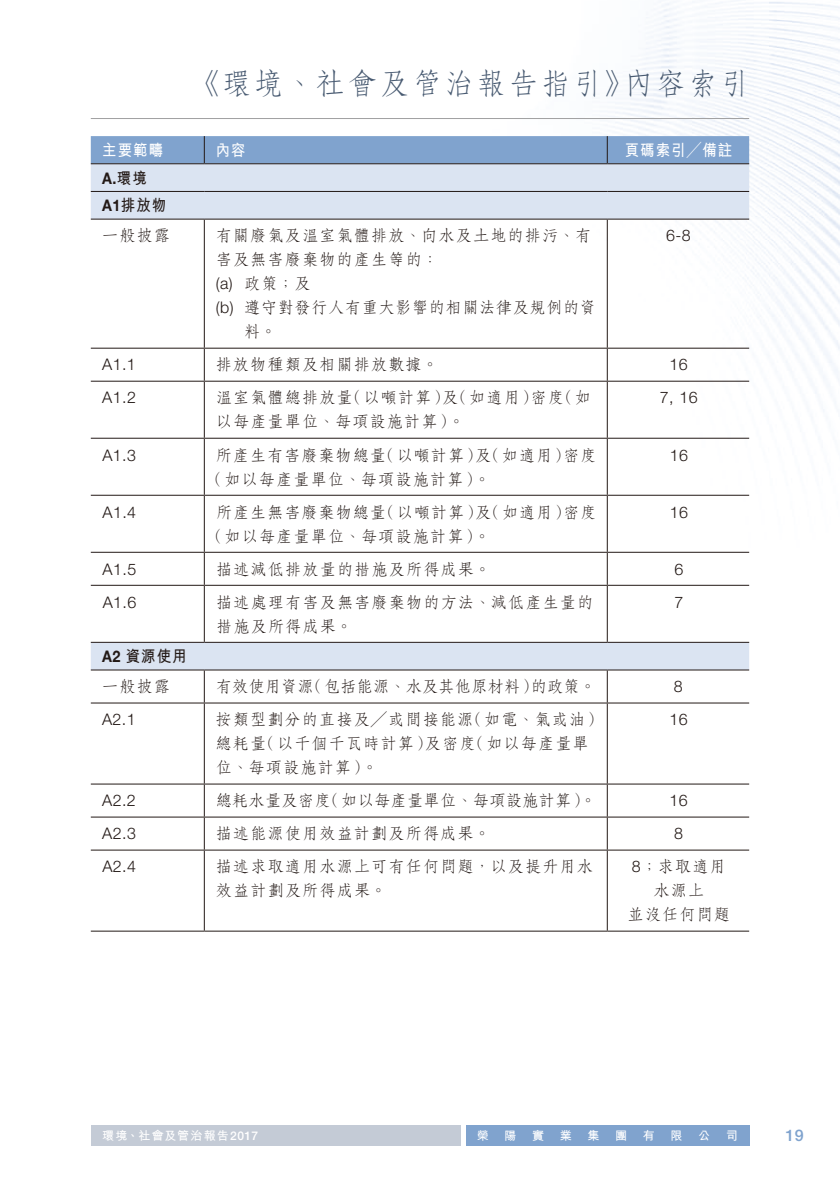
<style>
.page{position:relative;width:840px;height:1191px;background:#fff}
.page>*{position:absolute;margin:0;border:0;box-sizing:border-box;transform-origin:0 0}
.t1{font:30px "DF Fang Song Std W4";letter-spacing:.13em;color:#495b72;scale:.95 1}
.t2{font:16px/24px "DF Fang Song Std W4";letter-spacing:.08em;color:#231916}
.t3{font:300 16px "Helvetica Neue LT Std";letter-spacing:.03em;color:#231916}
.t4{font:16px "DF Fang Song Std W4";letter-spacing:.05em;color:#231916}
.t5{font:16px "DF Fang Song Std W4";letter-spacing:.02em;color:#231916}
.t6{font:16px "DF Fang Song Std W4";letter-spacing:.025em;color:#231916}
.t7{font:700 16px "M Hei HK";letter-spacing:.08em;color:#fff;scale:.9 1}
.t8{font:700 16px "M Hei HK";letter-spacing:.08em;color:#231916;scale:.9 1}
.t9{font:700 16px "Helvetica Neue LT Std";color:#231916;scale:.9 1}
.t10{font:500 16px "Helvetica Neue LT Std";color:#80a3ce}
.t11{font:700 12px "M Hei HK";letter-spacing:.1em;color:#fff}
.s1{font-family:"M Hei HK"}
.s2{font-family:"Helvetica Neue LT Std"}
.s3{font-family:"Helvetica Neue LT Std";font-weight:300}
.s4{font-family:"Helvetica Neue LT Std";font-weight:500}
</style>
<div class="page">
<img style="left:90px;top:0;width:749px;height:1146px">
<div style="left:466px;top:1125px;width:282px;height:20px;background:#80a3ce"></div>
<div style="left:91px;top:1125px;width:369px;height:20px;background:#c4cbd6"></div>
<hr style="left:91px;top:118px;width:657px;height:1px;background:#a0a0a1">
<svg style="left:91px;top:164px;width:657px;height:505px"></svg>
<div style="left:91px;top:136px;width:657px;height:27px;background:#80a3ce"></div>
<hr style="left:91px;top:163px;width:113px;height:1px;background:#231916">
<hr style="left:204px;top:163px;width:403px;height:1px;background:#231916">
<hr style="left:607px;top:163px;width:141px;height:1px;background:#231916">
<hr style="left:91px;top:191px;width:113px;height:1px;background:#231916">
<hr style="left:204px;top:191px;width:403px;height:1px;background:#231916">
<hr style="left:607px;top:191px;width:141px;height:1px;background:#231916">
<hr style="left:91px;top:219px;width:113px;height:1px;background:#231916">
<hr style="left:204px;top:219px;width:403px;height:1px;background:#231916">
<hr style="left:204px;top:220px;width:1px;height:128px;background:#231916">
<hr style="left:607px;top:219px;width:141px;height:1px;background:#231916">
<hr style="left:606px;top:220px;width:1px;height:128px;background:#231916">
<hr style="left:91px;top:348px;width:113px;height:1px;background:#231916">
<hr style="left:204px;top:348px;width:403px;height:1px;background:#231916">
<hr style="left:204px;top:349px;width:1px;height:32px;background:#231916">
<hr style="left:607px;top:348px;width:141px;height:1px;background:#231916">
<hr style="left:606px;top:349px;width:1px;height:32px;background:#231916">
<hr style="left:91px;top:381px;width:113px;height:1px;background:#231916">
<hr style="left:204px;top:381px;width:403px;height:1px;background:#231916">
<hr style="left:204px;top:382px;width:1px;height:56px;background:#231916">
<hr style="left:607px;top:381px;width:141px;height:1px;background:#231916">
<hr style="left:606px;top:382px;width:1px;height:56px;background:#231916">
<hr style="left:91px;top:438px;width:113px;height:1px;background:#231916">
<hr style="left:204px;top:438px;width:403px;height:1px;background:#231916">
<hr style="left:204px;top:439px;width:1px;height:56px;background:#231916">
<hr style="left:607px;top:438px;width:141px;height:1px;background:#231916">
<hr style="left:606px;top:439px;width:1px;height:56px;background:#231916">
<hr style="left:91px;top:495px;width:113px;height:1px;background:#231916">
<hr style="left:204px;top:495px;width:403px;height:1px;background:#231916">
<hr style="left:204px;top:496px;width:1px;height:56px;background:#231916">
<hr style="left:607px;top:495px;width:141px;height:1px;background:#231916">
<hr style="left:606px;top:496px;width:1px;height:56px;background:#231916">
<hr style="left:91px;top:552px;width:113px;height:1px;background:#231916">
<hr style="left:204px;top:552px;width:403px;height:1px;background:#231916">
<hr style="left:204px;top:553px;width:1px;height:32px;background:#231916">
<hr style="left:607px;top:552px;width:141px;height:1px;background:#231916">
<hr style="left:606px;top:553px;width:1px;height:32px;background:#231916">
<hr style="left:91px;top:585px;width:113px;height:1px;background:#231916">
<hr style="left:204px;top:585px;width:403px;height:1px;background:#231916">
<hr style="left:204px;top:586px;width:1px;height:56px;background:#231916">
<hr style="left:607px;top:585px;width:141px;height:1px;background:#231916">
<hr style="left:606px;top:586px;width:1px;height:56px;background:#231916">
<hr style="left:91px;top:642px;width:113px;height:1px;background:#231916">
<hr style="left:204px;top:642px;width:403px;height:1px;background:#231916">
<hr style="left:607px;top:642px;width:141px;height:1px;background:#231916">
<hr style="left:91px;top:669px;width:113px;height:1px;background:#231916">
<hr style="left:204px;top:669px;width:403px;height:1px;background:#231916">
<hr style="left:204px;top:670px;width:1px;height:32px;background:#231916">
<hr style="left:607px;top:669px;width:141px;height:1px;background:#231916">
<hr style="left:606px;top:670px;width:1px;height:32px;background:#231916">
<hr style="left:91px;top:702px;width:113px;height:1px;background:#231916">
<hr style="left:204px;top:702px;width:403px;height:1px;background:#231916">
<hr style="left:204px;top:703px;width:1px;height:80px;background:#231916">
<hr style="left:607px;top:702px;width:141px;height:1px;background:#231916">
<hr style="left:606px;top:703px;width:1px;height:80px;background:#231916">
<hr style="left:91px;top:783px;width:113px;height:1px;background:#231916">
<hr style="left:204px;top:783px;width:403px;height:1px;background:#231916">
<hr style="left:204px;top:784px;width:1px;height:32px;background:#231916">
<hr style="left:607px;top:783px;width:141px;height:1px;background:#231916">
<hr style="left:606px;top:784px;width:1px;height:32px;background:#231916">
<hr style="left:91px;top:816px;width:113px;height:1px;background:#231916">
<hr style="left:204px;top:816px;width:403px;height:1px;background:#231916">
<hr style="left:204px;top:817px;width:1px;height:32px;background:#231916">
<hr style="left:607px;top:816px;width:141px;height:1px;background:#231916">
<hr style="left:606px;top:817px;width:1px;height:32px;background:#231916">
<hr style="left:91px;top:849px;width:113px;height:1px;background:#231916">
<hr style="left:204px;top:849px;width:403px;height:1px;background:#231916">
<hr style="left:204px;top:850px;width:1px;height:80px;background:#231916">
<hr style="left:607px;top:849px;width:141px;height:1px;background:#231916">
<hr style="left:606px;top:850px;width:1px;height:80px;background:#231916">
<hr style="left:91px;top:930px;width:113px;height:1px;background:#231916">
<hr style="left:204px;top:930px;width:403px;height:1px;background:#231916">
<hr style="left:607px;top:930px;width:141px;height:1px;background:#231916">
<h1 class="t1" style="left:191px;top:67px;width:588px">《環境、社會及管治報告指引》內容索引</h1>
<p class="t7" style="left:102px;top:139px;width:69px">主要範疇</p>
<p class="t7" style="left:215px;top:139px;width:35px">內容</p>
<p class="t7" style="left:624px;top:139px;width:121px">頁碼索引╱備註</p>
<p class="t9" style="left:102px;top:168px;width:51px">A.<span class="s1">環境</span></p>
<p class="t8" style="left:102px;top:194px;width:73px"><span class="s2">A1</span>排放物</p>
<p class="t2" style="left:102px;top:223px;width:69px">一般披露</p>
<p class="t2" style="left:215px;top:223px;width:377px">有關廢氣及溫室氣體排放、向水及土地的排污、有</p>
<p class="t2" style="left:216px;top:247px;width:224px">害及無害廢棄物的產生等的：</p>
<p class="t2" style="left:216px;top:271px;width:96px"><span class="s3">(a)</span> 政策；及</p>
<p class="t4" style="left:216px;top:299px;width:381px"><span class="s3">(b)</span> 遵守對發行人有重大影響的相關法律及規例的資</p>
<p class="t2" style="left:244px;top:319px;width:34px">料。</p>
<p class="t3" style="left:665px;top:226px;width:26px">6-8</p>
<p class="t3" style="left:102px;top:355px;width:35px">A1.1</p>
<p class="t2" style="left:215px;top:352px;width:224px">排放物種類及相關排放數據。</p>
<p class="t3" style="left:669px;top:355px;width:20px">16</p>
<p class="t3" style="left:102px;top:388px;width:35px">A1.2</p>
<p class="t2" style="left:215px;top:385px;width:376px">溫室氣體總排放量（以噸計算）及（如適用）密度（如以每產量單位、每項設施計算）。</p>
<p class="t3" style="left:659px;top:388px;width:39px">7, 16</p>
<p class="t3" style="left:102px;top:445px;width:35px">A1.3</p>
<p class="t2" style="left:208px;top:442px;width:389px;text-indent:8px">所產生有害廢棄物總量（以噸計算）及（如適用）密度（如以每產量單位、每項設施計算）。</p>
<p class="t3" style="left:669px;top:445px;width:20px">16</p>
<p class="t3" style="left:102px;top:502px;width:35px">A1.4</p>
<p class="t2" style="left:208px;top:499px;width:389px;text-indent:8px">所產生無害廢棄物總量（以噸計算）及（如適用）密度（如以每產量單位、每項設施計算）。</p>
<p class="t3" style="left:669px;top:502px;width:20px">16</p>
<p class="t3" style="left:102px;top:559px;width:35px">A1.5</p>
<p class="t2" style="left:216px;top:556px;width:275px">描述減低排放量的措施及所得成果。</p>
<p class="t3" style="left:674px;top:559px;width:10px">6</p>
<p class="t3" style="left:103px;top:592px;width:35px">A1.6</p>
<p class="t2" style="left:216px;top:589px;width:378px">描述處理有害及無害廢棄物的方法、減低產生量的措施及所得成果。</p>
<p class="t3" style="left:674px;top:592px;width:10px">7</p>
<p class="t8" style="left:102px;top:645px;width:95px"><span class="s2">A2</span> 資源使用</p>
<p class="t2" style="left:102px;top:674px;width:69px">一般披露</p>
<p class="t5" style="left:215px;top:678px;width:381px">有效使用資源（包括能源、水及其他原材料）的政策。</p>
<p class="t3" style="left:673px;top:677px;width:10px">8</p>
<p class="t3" style="left:102px;top:710px;width:35px">A2.1</p>
<p class="t2" style="left:215px;top:707px;width:387px">按類型劃分的直接及╱或間接能源（如電、氣或油）總耗量（以千個千瓦時計算）及密度（如以每產量單位、每項設施計算）。</p>
<p class="t3" style="left:669px;top:710px;width:20px">16</p>
<p class="t3" style="left:102px;top:791px;width:35px">A2.2</p>
<p class="t6" style="left:215px;top:792px;width:381px">總耗水量及密度（如以每產量單位、每項設施計算）。</p>
<p class="t3" style="left:669px;top:791px;width:20px">16</p>
<p class="t3" style="left:102px;top:824px;width:35px">A2.3</p>
<p class="t2" style="left:216px;top:821px;width:275px">描述能源使用效益計劃及所得成果。</p>
<p class="t3" style="left:673px;top:824px;width:10px">8</p>
<p class="t3" style="left:102px;top:857px;width:35px">A2.4</p>
<p class="t2" style="left:216px;top:854px;width:378px">描述求取適用水源上可有任何問題，以及提升用水效益計劃及所得成果。</p>
<p class="t2" style="left:627px;top:854px;width:104px;text-align:center"><span class="s3">8</span>；求取適用水源上<br>並沒任何問題</p>
<p class="t11" style="left:102px;top:1127px;width:157px">環境、社會及管治報告<span class="s4">2017</span></p>
<p class="t11" style="left:476px;top:1127px;width:13px">榮</p>
<p class="t11" style="left:504px;top:1127px;width:13px">陽</p>
<p class="t11" style="left:532px;top:1127px;width:13px">實</p>
<p class="t11" style="left:559px;top:1127px;width:13px">業</p>
<p class="t11" style="left:587px;top:1127px;width:13px">集</p>
<p class="t11" style="left:614px;top:1127px;width:13px">團</p>
<p class="t11" style="left:642px;top:1127px;width:13px">有</p>
<p class="t11" style="left:670px;top:1127px;width:13px">限</p>
<p class="t11" style="left:697px;top:1127px;width:13px">公</p>
<p class="t11" style="left:725px;top:1127px;width:13px">司</p>
<p class="t10" style="left:785px;top:1125px;width:20px">19</p>
</div>
